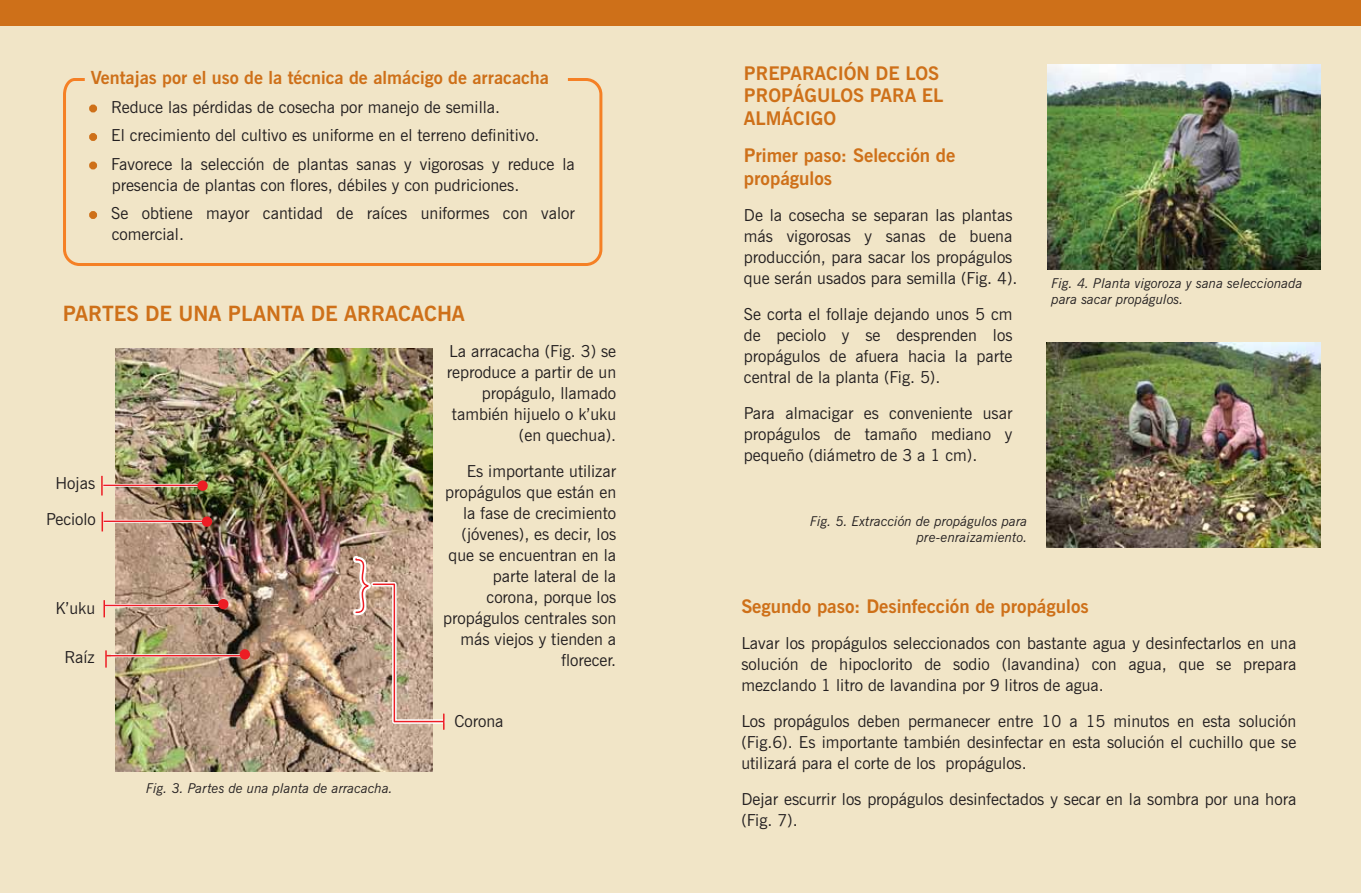
<style>
.page{position:relative;width:1361px;height:893px;background:#fff}
.page>*{position:absolute;margin:0;border:0;box-sizing:border-box;transform-origin:0 0}
.t1{font:700 21px "News Gothic BT";color:#ce7019}
.t2{font:700 18.75px/22.5px "News Gothic BT";color:#ce7019}
.t3{font:700 18px "News Gothic BT";color:#ce7019}
.t4{font:16.5px/21px "News Gothic BT";color:#231f20}
.t5{font:italic 13.5px/16.2px "News Gothic BT";color:#231f20}
.s1{font-family:"Myriad Pro";color:#ce7019}
</style>
<div class="page">
<div style="left:0;top:0;width:680px;height:893px;background:#f1e5c7"></div>
<div style="left:680px;top:0;width:681px;height:893px;background:#f1e5c7"></div>
<img style="left:1047px;top:65px;width:273px;height:204px">
<svg style="left:63px;top:78px;width:540px;height:188px"></svg>
<div style="left:0;top:0;width:680px;height:26px;background:#ce7019"></div>
<div style="left:680px;top:0;width:681px;height:26px;background:#ce7019"></div>
<img style="left:115px;top:349px;width:317px;height:422px">
<hr style="left:103px;top:484px;width:100px;height:3px;background:#fff">
<hr style="left:103px;top:485px;width:100px;height:1px;background:#ed1d24">
<svg style="left:101px;top:476px;width:2px;height:19px"></svg>
<div style="left:198px;top:481px;width:9px;height:9px;background:#ed1d24;border-radius:50%"></div>
<div style="left:197px;top:480px;width:11px;height:11px;border:2px solid #ed1d24;border-radius:50%"></div>
<hr style="left:104px;top:520px;width:99px;height:3px;background:#fff">
<hr style="left:104px;top:521px;width:99px;height:1px;background:#ed1d24">
<svg style="left:102px;top:512px;width:1px;height:19px"></svg>
<div style="left:203px;top:517px;width:8px;height:9px;background:#ed1d24;border-radius:50%"></div>
<div style="left:202px;top:516px;width:10px;height:11px;border:2px solid #ed1d24;border-radius:50%"></div>
<hr style="left:105px;top:604px;width:122px;height:3px;background:#fff">
<hr style="left:105px;top:605px;width:122px;height:1px;background:#ed1d24">
<svg style="left:103px;top:600px;width:2px;height:17px"></svg>
<div style="left:219px;top:600px;width:9px;height:8px;background:#ed1d24;border-radius:50%"></div>
<div style="left:218px;top:599px;width:10px;height:10px;border:2px solid #ed1d24;border-radius:50%"></div>
<hr style="left:111px;top:654px;width:137px;height:3px;background:#fff">
<hr style="left:106px;top:655px;width:142px;height:1px;background:#ed1d24">
<svg style="left:105px;top:650px;width:2px;height:18px"></svg>
<div style="left:240px;top:650px;width:9px;height:9px;background:#ed1d24;border-radius:50%"></div>
<div style="left:240px;top:649px;width:10px;height:10px;border:2px solid #ed1d24;border-radius:50%"></div>
<img style="left:1046px;top:342px;width:274px;height:205px">
<svg style="left:350px;top:553px;width:96px;height:176px;background:#c4a48e"></svg>
<p class="t3" style="left:91px;top:67px;width:460px">Ventajas por el uso de la técnica de almácigo de arracacha</p>
<p class="t4" style="left:91px;top:96px;width:411px"><span class="s1">•</span> Reduce las pérdidas de cosecha por manejo de semilla.</p>
<p class="t4" style="left:91px;top:125px;width:450px"><span class="s1">•</span> El crecimiento del cultivo es uniforme en el terreno definitivo.</p>
<p class="t4" style="left:112px;top:153px;width:465px;text-indent:-21px"><span class="s1">•</span> Favorece la selección de plantas sanas y vigorosas y reduce la presencia de plantas con flores, débiles y con pudriciones.</p>
<p class="t4" style="left:112px;top:203px;width:465px;text-indent:-21px"><span class="s1">•</span> Se obtiene mayor cantidad de raíces uniformes con valor comercial.</p>
<p class="t1" style="left:63px;top:301px;width:403px">PARTES DE UNA PLANTA DE ARRACACHA</p>
<p class="t4" style="left:447px;top:340px;width:171px;text-align:right">La arracacha (Fig. 3) se reproduce a partir de un propágulo, llamado también hijuelo o k’uku (en quechua).</p>
<p class="t4" style="left:443px;top:460px;width:174px;text-align:right">Es importante utilizar propágulos que están en la fase de crecimiento (jóvenes), es decir, los que se encuentran en la parte lateral de la corona, porque los propágulos centrales son más viejos y tienden a florecer.</p>
<p class="t4" style="left:55px;top:473px;width:41px">Hojas</p>
<p class="t4" style="left:46px;top:508px;width:51px">Peciolo</p>
<p class="t4" style="left:55px;top:597px;width:41px">K’uku</p>
<p class="t4" style="left:65px;top:647px;width:32px">Raíz</p>
<p class="t5" style="left:146px;top:780px;width:248px">Fig. 3. Partes de una planta de arracacha.</p>
<p class="t4" style="left:454px;top:710px;width:51px">Corona</p>
<p class="t2" style="left:744px;top:62px;width:201px">PREPARACIÓN DE LOS<br>PROPÁGULOS PARA EL<br>ALMÁCIGO</p>
<p class="t2" style="left:744px;top:144px;width:213px">Primer paso: Selección de propágulos</p>
<p class="t4" style="left:744px;top:204px;width:275px">De la cosecha se separan las plantas más vigorosas y sanas de buena producción, para sacar los propágulos que serán usados para semilla (Fig. 4).</p>
<p class="t4" style="left:744px;top:303px;width:270px;text-align:justify">Se corta el follaje dejando unos 5 cm de peciolo y se desprenden los propágulos de afuera hacia la parte central de la planta (Fig. 5).</p>
<p class="t4" style="left:744px;top:402px;width:270px;text-align:justify">Para almacigar es conveniente usar propágulos de tamaño mediano y pequeño (diámetro de 3 a 1 cm).</p>
<p class="t5" style="left:810px;top:513px;width:219px;text-align:right">Fig. 5. Extracción de propágulos para pre-enraizamiento.</p>
<p class="t5" style="left:1051px;top:275px;width:252px">Fig. 4. Planta vigoroza y sana seleccionada para sacar propágulos.</p>
<p class="t2" style="left:741px;top:595px;width:349px">Segundo paso: Desinfección de propágulos</p>
<p class="t4" style="left:741px;top:632px;width:556px;text-align:justify">Lavar los propágulos seleccionados con bastante agua y desinfectarlos en una solución de hipoclorito de sodio (lavandina) con agua, que se prepara mezclando 1 litro de lavandina por 9 litros de agua.</p>
<p class="t4" style="left:741px;top:710px;width:556px;text-align:justify">Los propágulos deben permanecer entre 10 a 15 minutos en esta solución (Fig.6). Es importante también desinfectar en esta solución el cuchillo que se utilizará para el corte de los propágulos.</p>
<p class="t4" style="left:741px;top:788px;width:556px">Dejar escurrir los propágulos desinfectados y secar en la sombra por una hora (Fig. 7).</p>
</div>
